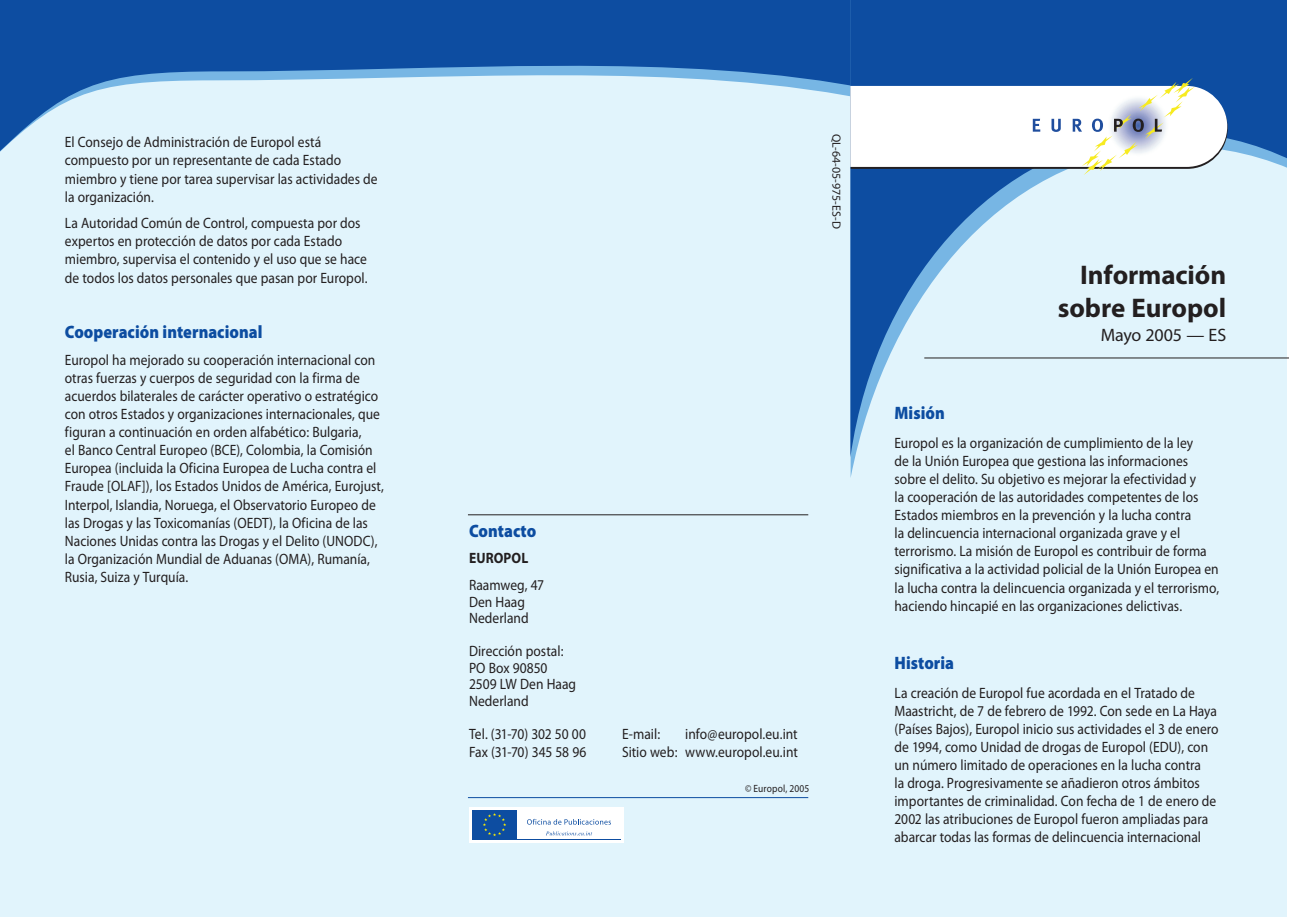
<style>
.page{position:relative;width:1289px;height:919px;background:#fff}
.page>*{position:absolute;margin:0;border:0;box-sizing:border-box;transform-origin:0 0}
.t1{font:700 27px/32.5px "Myriad Pro";letter-spacing:-.005em;color:#231f20;text-align:right}
.t2{font:900 18px "Myriad Pro";color:#0d4da1;scale:.9 1}
.t3{font:18px "Myriad Pro";letter-spacing:-.015em;color:#231f20}
.t4{font:15px/18px "Myriad Pro";color:#231f20;scale:.9 1}
.t5{font:700 15px "Myriad Pro";letter-spacing:.01em;color:#231f20;scale:.9 1}
.t6{font:12px "Myriad Pro";color:#231f20}
.t7{font:10.5px "Myriad Pro";letter-spacing:.015em;color:#231f20;scale:.9 1}
</style>
<div class="page">
<div style="left:0;top:1px;width:1286px;height:914px;background:#e1f4fc"></div>
<svg style="left:0;top:1px;width:850px;height:151px"></svg>
<svg style="left:850px;top:1px;width:436px;height:456px"></svg>
<svg style="left:850px;top:78px;width:377px;height:97px"></svg>
<hr style="left:924px;top:357px;width:364px;height:1px;background:#231f20">
<hr style="left:468px;top:514px;width:340px;height:1px;background:#231f20">
<hr style="left:468px;top:797px;width:340px;height:1px;background:#0d4da1">
<div style="left:469px;top:806px;width:155px;height:36px;background:linear-gradient(to right,#fff,#fff)"></div>
<div style="left:472px;top:809px;width:149px;height:30px;background:#0d4da1"></div>
<div style="left:517px;top:810px;width:103px;height:28px;background:#fff"></div>
<svg style="left:527px;top:818px;width:84px;height:6px"></svg>
<svg style="left:546px;top:831px;width:46px;height:4px"></svg>
<svg style="left:483px;top:813px;width:23px;height:23px"></svg>
<p class="t4" style="left:65px;top:134px;width:349px">El Consejo de Administración de Europol está compuesto por un representante de cada Estado miembro y tiene por tarea supervisar las actividades de la organización.</p>
<p class="t4" style="left:65px;top:214px;width:338px">La Autoridad Común de Control, compuesta por dos expertos en protección de datos por cada Estado miembro, supervisa el contenido y el uso que se hace de todos los datos personales que pasan por Europol.</p>
<p class="t2" style="left:65px;top:322px;width:221px">Cooperación internacional</p>
<p class="t4" style="left:65px;top:351px;width:356px">Europol ha mejorado su cooperación internacional con otras fuerzas y cuerpos de seguridad con la firma de acuerdos bilaterales de carácter operativo o estratégico con otros Estados y organizaciones internacionales, que figuran a continuación en orden alfabético: Bulgaria,<br>el Banco Central Europeo (BCE), Colombia, la Comisión Europea (incluida la Oficina Europea de Lucha contra el Fraude [OLAF]), los Estados Unidos de América, Eurojust, Interpol, Islandia, Noruega, el Observatorio Europeo de las Drogas y las Toxicomanías (OEDT), la Oficina de las Naciones Unidas contra las Drogas y el Delito (UNODC), la Organización Mundial de Aduanas (OMA), Rumanía, Rusia, Suiza y Turquía.</p>
<p class="t6" style="left:843px;top:134px;width:96px;rotate:90deg">QL-64-05-975-ES-D</p>
<p class="t2" style="left:469px;top:520px;width:76px">Contacto</p>
<p class="t5" style="left:469px;top:550px;width:67px">EUROPOL</p>
<p class="t4" style="left:469px;top:577px;width:85px;line-height:16.5px">Raamweg, 47<br>Den Haag<br>Nederland</p>
<p class="t4" style="left:469px;top:643px;width:120px;line-height:16.5px">Dirección postal:<br>PO Box 90850<br>2509 LW Den Haag<br>Nederland</p>
<p class="t4" style="left:469px;top:724px;width:131px">Tel. (31-70) 302 50 00</p>
<p class="t4" style="left:622px;top:724px;width:44px">E-mail:</p>
<p class="t4" style="left:685px;top:724px;width:127px">info@europol.eu.int</p>
<p class="t4" style="left:469px;top:742px;width:132px">Fax (31-70) 345 58 96</p>
<p class="t4" style="left:622px;top:742px;width:197px">Sitio web: www.europol.eu.int</p>
<p class="t7" style="left:745px;top:782px;width:73px">© Europol, 2005</p>
<h1 class="t1" style="left:1057px;top:259px;width:170px">Ιnformación sobre Europol</h1>
<p class="t3" style="left:1100px;top:325px;width:127px">Mayo 2005 — ES</p>
<p class="t2" style="left:894px;top:402px;width:57px">Misión</p>
<p class="t4" style="left:894px;top:434px;width:362px">Europol es la organización de cumplimiento de la ley<br>de la Unión Europea que gestiona las informaciones sobre el delito. Su objetivo es mejorar la efectividad y<br>la cooperación de las autoridades competentes de los Estados miembros en la prevención y la lucha contra<br>la delincuencia internacional organizada grave y el terrorismo. La misión de Europol es contribuir de forma significativa a la actividad policial de la Unión Europea en la lucha contra la delincuencia organizada y el terrorismo, haciendo hincapié en las organizaciones delictivas.</p>
<p class="t2" style="left:894px;top:652px;width:68px">Historia</p>
<p class="t4" style="left:894px;top:684px;width:362px">La creación de Europol fue acordada en el Tratado de Maastricht, de 7 de febrero de 1992. Con sede en La Haya (Países Bajos), Europol inicio sus actividades el 3 de enero de 1994, como Unidad de drogas de Europol (EDU), con un número limitado de operaciones en la lucha contra<br>la droga. Progresivamente se añadieron otros ámbitos importantes de criminalidad. Con fecha de 1 de enero de 2002 las atribuciones de Europol fueron ampliadas para abarcar todas las formas de delincuencia internacional</p>
</div>
